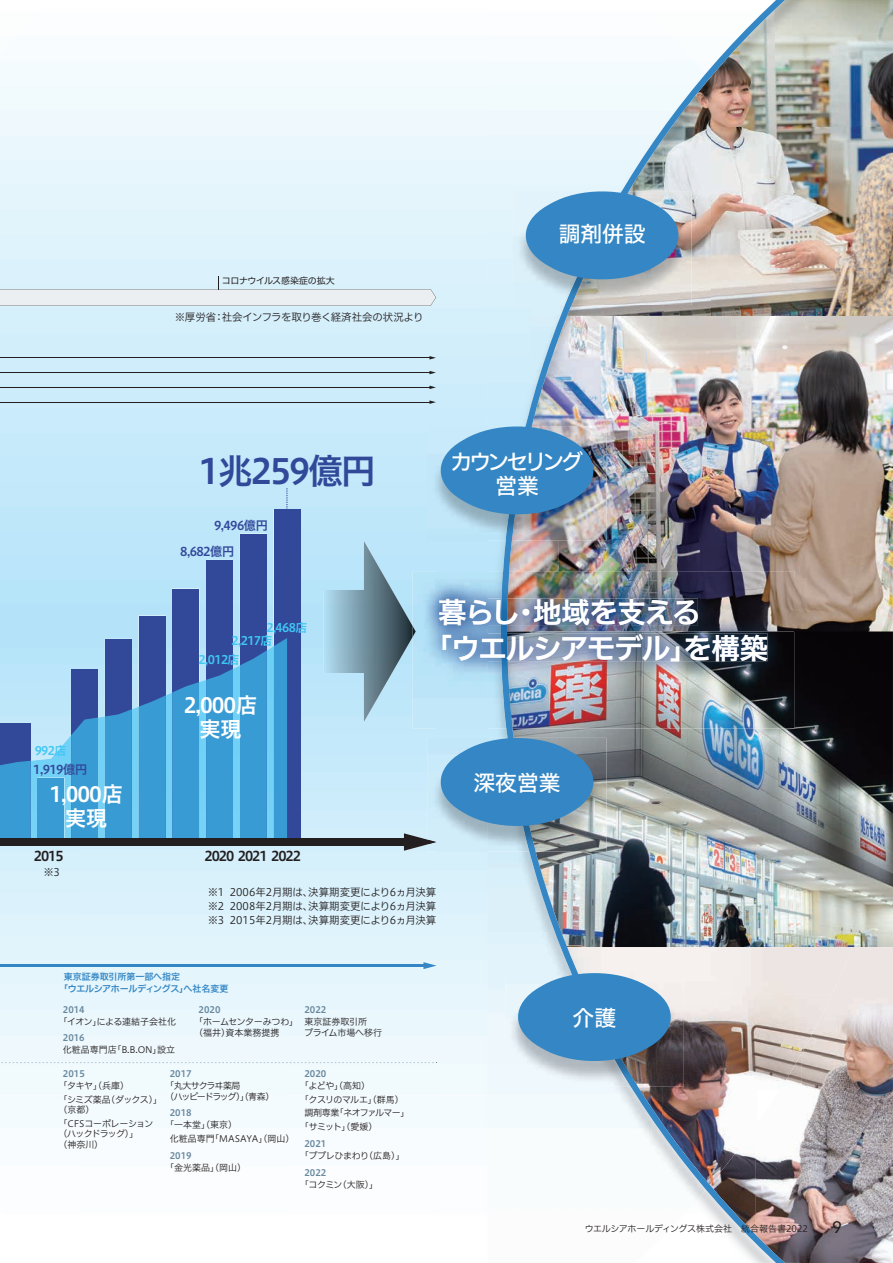
<style>
.page{position:relative;width:893px;height:1263px;background:#fff}
.page>*{position:absolute;margin:0;border:0;box-sizing:border-box;transform-origin:0 0}
.t1{font:34.5px "Hiragino UD Sans F Std N W6 90 msp RKSJ H";letter-spacing:-.05em;color:#32499a}
.t2{font:28.5px/36px "Hiragino UD Sans F Std N W6 90 msp RKSJ H";letter-spacing:-.04em;color:#fff}
.t3{font:21.75px "Hiragino UD Sans F Std N W5 90 msp RKSJ H";color:#fff}
.t4{font:21.75px/24px "Hiragino UD Sans F Std N W5 90 msp RKSJ H";letter-spacing:-.135em;color:#fff;text-align:center}
.t5{font:21px/24px "Hiragino UD Sans F Std N W6 90 msp RKSJ H";letter-spacing:-.025em;color:#fff;text-align:center}
.t6{font:500 16.5px "Avenir Next";color:#231f20}
.t7{font:13.5px "Hiragino UD Sans F Std N W6 90 msp RKSJ H";letter-spacing:-.075em;color:#231f20}
.t8{font:12.15px "Hiragino UD Sans F Std N W6 90 msp RKSJ H";letter-spacing:-.05em;color:#32499a}
.t9{font:11.85px "Hiragino UD Sans F Std N W6 90 msp RKSJ H";letter-spacing:-.05em;color:#40c7f4}
.t10{font:10.5px/13.8px "Hiragino UD Sans F Std N W3 90 msp RKSJ H";letter-spacing:-.01em;color:#231f20;text-align:justify}
.t11{font:9px/13.5px "Hiragino UD Sans F Std N W3 90 msp RKSJ H";letter-spacing:-.03em;color:#231f20}
.t12{font:9px "Hiragino UD Sans F Std N W6 90 msp RKSJ H";color:#67889d}
.t13{font:9px/10.5px "Hiragino UD Sans F Std N W3 90 msp RKSJ H";letter-spacing:-.01em;color:#231f20}
.t14{font:9px/13.5px "Hiragino UD Sans F Std N W3 90 msp RKSJ H";color:#231f20}
.t15{font:9px/12px "Hiragino UD Sans F Std N W6 90 msp RKSJ H";letter-spacing:-.015em;color:#3487c4}
.t16{font:9px "Hiragino UD Sans F Std N W3 90 msp RKSJ H";letter-spacing:-.07em;color:#231f20}
.t17{font:9px/10.5px "Hiragino UD Sans F Std N W3 90 msp RKSJ H";letter-spacing:-.115em;color:#231f20}
.t18{font:9px/13.5px "Hiragino UD Sans F Std N W3 90 msp RKSJ H";letter-spacing:-.055em;color:#231f20}
.t19{font:9px/10.5px "Hiragino UD Sans F Std N W3 90 msp RKSJ H";letter-spacing:-.09em;color:#231f20}
.t20{font:9px "Hiragino UD Sans F Std N W4 90 msp RKSJ H";letter-spacing:-.035em;color:#231f20}
</style>
<div class="page">
<img style="left:0;top:61px;width:488px;height:412px">
<img style="left:0;top:473px;width:436px;height:210px">
<div style="left:105px;top:639px;width:27px;height:201px;background:#32499a"></div>
<div style="left:139px;top:616px;width:27px;height:224px;background:#32499a"></div>
<div style="left:172px;top:589px;width:27px;height:251px;background:#32499a"></div>
<div style="left:206px;top:560px;width:27px;height:280px;background:#32499a"></div>
<div style="left:240px;top:534px;width:27px;height:306px;background:#32499a"></div>
<div style="left:274px;top:509px;width:27px;height:331px;background:#32499a"></div>
<img style="left:0;top:646px;width:274px;height:192px">
<div style="left:0;top:761px;width:31px;height:77px;background:#399bd4"></div>
<div style="left:37px;top:778px;width:27px;height:62px;background:#399bd4"></div>
<svg style="left:71px;top:717px;width:27px;height:121px;background:#3896d0"></svg>
<svg style="left:105px;top:709px;width:27px;height:129px;background:#3897d1"></svg>
<svg style="left:139px;top:695px;width:27px;height:143px;background:#3897d1"></svg>
<div style="left:172px;top:682px;width:27px;height:156px;background:#399bd4"></div>
<div style="left:206px;top:669px;width:27px;height:169px;background:#399bd4"></div>
<svg style="left:240px;top:650px;width:27px;height:188px;background:#3897d1"></svg>
<div style="left:274px;top:638px;width:13px;height:200px;background:#399bd4"></div>
<div style="left:0;top:838px;width:410px;height:8px;background:#231f20"></div>
<img style="left:501px;top:0;width:392px;height:1263px">
<img style="left:638px;top:973px;width:46px;height:114px">
<img style="left:505px;top:973px;width:66px;height:114px">
<img style="left:571px;top:1065px;width:67px;height:22px">
<svg style="left:511px;top:969px;width:167px;height:96px;background:#639ac3"></svg>
<img style="left:629px;top:191px;width:62px;height:114px">
<img style="left:513px;top:191px;width:52px;height:114px">
<img style="left:565px;top:283px;width:64px;height:22px">
<svg style="left:519px;top:187px;width:167px;height:96px;background:#67a0ca"></svg>
<img style="left:536px;top:738px;width:70px;height:114px">
<svg style="left:404px;top:734px;width:196px;height:117px;background:#75a7c8"></svg>
<img style="left:428px;top:426px;width:78px;height:114px">
<img style="left:532px;top:426px;width:74px;height:114px">
<img style="left:506px;top:518px;width:26px;height:22px">
<img style="left:434px;top:422px;width:166px;height:96px">
<img style="left:794px;top:632px;width:1px;height:96px">
<img style="left:412px;top:572px;width:382px;height:156px">
<img style="left:501px;top:572px;width:11px;height:156px">
<img style="left:439px;top:599px;width:259px;height:26px">
<img style="left:443px;top:634px;width:324px;height:27px">
<hr style="left:0;top:358px;width:431px;height:1px;background:#231f20">
<svg style="left:429px;top:356px;width:7px;height:4px"></svg>
<hr style="left:0;top:372px;width:431px;height:1px;background:#231f20">
<svg style="left:429px;top:371px;width:7px;height:3px"></svg>
<hr style="left:0;top:387px;width:431px;height:1px;background:#231f20">
<svg style="left:429px;top:386px;width:7px;height:3px"></svg>
<hr style="left:0;top:402px;width:431px;height:1px;background:#231f20">
<svg style="left:429px;top:400px;width:7px;height:4px"></svg>
<hr style="left:0;top:964px;width:426px;height:3px;background:#3487c4">
<svg style="left:423px;top:962px;width:13px;height:7px"></svg>
<svg style="left:286px;top:488px;width:1px;height:21px"></svg>
<img style="left:323px;top:541px;width:89px;height:181px">
<svg style="left:412px;top:626px;width:4px;height:11px"></svg>
<svg style="left:0;top:1063px;width:437px;height:1px"></svg>
<svg style="left:0;top:276px;width:436px;height:30px;background:#dfecf1"></svg>
<p class="t20" style="left:222px;top:277px;width:114px">コロナウイルス感染症の拡大</p>
<p class="t10" style="left:175px;top:312px;width:250px">※厚労省：社会インフラを取り巻く経済社会の状況より</p>
<h3 class="t3" style="left:559px;top:226px;width:88px">調剤併設</h3>
<h1 class="t1" style="left:199px;top:458px;width:178px">1兆259億円</h1>
<h3 class="t8" style="left:214px;top:521px;width:55px">9,496億円</h3>
<h3 class="t8" style="left:180px;top:547px;width:55px">8,682億円</h3>
<h3 class="t9" style="left:266px;top:623px;width:42px">2,468店</h3>
<h3 class="t9" style="left:232px;top:636px;width:42px">2,217店</h3>
<h3 class="t9" style="left:35px;top:746px;width:33px">992店</h3>
<h3 class="t8" style="left:33px;top:765px;width:55px">1,919億円</h3>
<h3 class="t5" style="left:49px;top:785px;width:75px">1,000店実現</h3>
<h3 class="t9" style="left:199px;top:655px;width:42px">2,012店</h3>
<h3 class="t5" style="left:184px;top:696px;width:75px">2,000店実現</h3>
<h3 class="t7" style="left:34px;top:851px;width:31px">2015</h3>
<h3 class="t7" style="left:204px;top:851px;width:98px">2020 2021 2022</h3>
<p class="t10" style="left:43px;top:867px;width:18px">※3</p>
<h3 class="t4" style="left:450px;top:453px;width:134px">カウンセリング営業</h3>
<h2 class="t2" style="left:424px;top:598px;width:346px;text-indent:14px">暮らし・地域を支える<br>「ウエルシアモデル」を構築</h2>
<h3 class="t3" style="left:473px;top:775px;width:88px">深夜営業</h3>
<p class="t10" style="left:208px;top:887px;width:230px">※1 2006年2月期は、決算期変更により6ヵ月決算※2 2008年2月期は、決算期変更により6ヵ月決算※3 2015年2月期は、決算期変更により6ヵ月決算</p>
<p class="t15" style="left:59px;top:972px;width:171px;text-indent:4px">東京証券取引所第一部へ指定<br>「ウエルシアホールディングス」へ社名変更</p>
<p class="t12" style="left:199px;top:1006px;width:23px">2020</p>
<p class="t11" style="left:194px;top:1018px;width:106px;line-height:10.5px">「ホームセンターみつわ」（福井）資本業務提携</p>
<p class="t12" style="left:63px;top:1006px;width:23px">2014</p>
<p class="t11" style="left:58px;top:1016px;width:119px">「イオン」による連結子会社化</p>
<p class="t12" style="left:63px;top:1034px;width:23px">2016</p>
<p class="t14" style="left:63px;top:1044px;width:114px">化粧品専門店「B.B.ON」設立</p>
<p class="t12" style="left:63px;top:1071px;width:23px">2015</p>
<p class="t18" style="left:58px;top:1080px;width:105px">「タキヤ」（兵庫）<br>「シミズ薬品（ダックス）」</p>
<p class="t11" style="left:58px;top:1104px;width:96px">（京都）<br>「CFSコーポレーション</p>
<p class="t19" style="left:58px;top:1130px;width:82px">（ハックドラッグ）」（神奈川）</p>
<p class="t12" style="left:170px;top:1071px;width:23px">2017</p>
<p class="t17" style="left:165px;top:1082px;width:111px">「丸大サクラヰ薬局<br>（ハッピードラッグ）（青森）</p>
<p class="t11" style="left:240px;top:1091px;width:10px">」</p>
<p class="t12" style="left:170px;top:1109px;width:23px">2018</p>
<p class="t14" style="left:170px;top:1119px;width:126px;text-indent:-4px">「一本堂」（東京）<br>化粧品専門「MASAYA」（岡山）</p>
<p class="t12" style="left:170px;top:1153px;width:23px">2019</p>
<p class="t11" style="left:165px;top:1162px;width:82px">「金光薬品」（岡山）</p>
<p class="t12" style="left:304px;top:1006px;width:23px">2022</p>
<p class="t13" style="left:304px;top:1018px;width:80px">東京証券取引所<br>プライム市場へ移行</p>
<p class="t12" style="left:304px;top:1071px;width:23px">2020</p>
<p class="t11" style="left:300px;top:1080px;width:72px">「よどや」（高知）</p>
<p class="t16" style="left:300px;top:1096px;width:105px">「クスリのマルエ」（群馬）</p>
<p class="t16" style="left:304px;top:1110px;width:106px">調剤専業「ネオファルマー」</p>
<p class="t11" style="left:300px;top:1121px;width:79px">「サミット」（愛媛）</p>
<p class="t12" style="left:304px;top:1140px;width:23px">2021</p>
<p class="t11" style="left:300px;top:1150px;width:106px">「ププレひまわり（広島）」</p>
<p class="t12" style="left:304px;top:1169px;width:23px">2022</p>
<p class="t11" style="left:300px;top:1179px;width:80px">「コクミン（大阪）」</p>
<h3 class="t3" style="left:573px;top:1010px;width:45px">介護</h3>
<p class="t13" style="left:585px;top:1225px;width:225px">ウエルシアホールディングス株式会社　統合報告書2022</p>
<h3 class="t6" style="left:832px;top:1214px;width:11px">9</h3>
</div>
